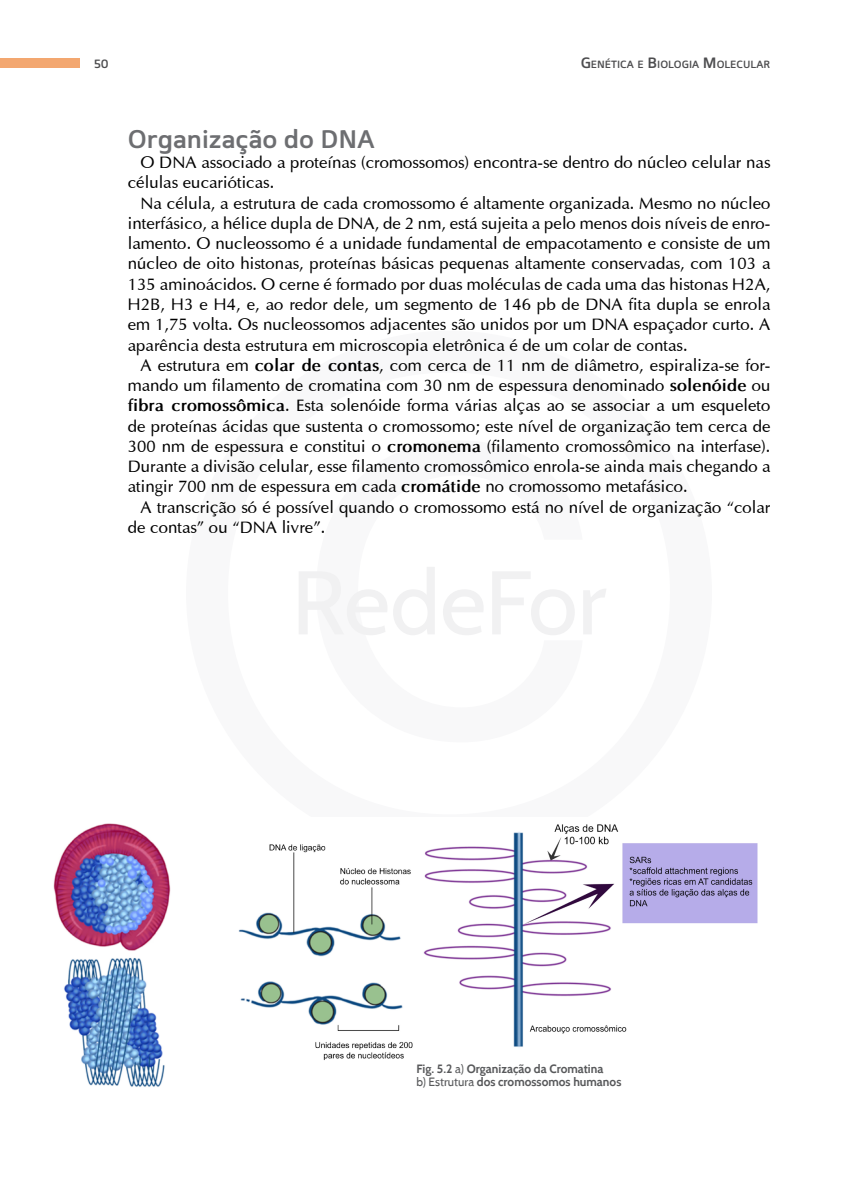
<style>
.page{position:relative;width:864px;height:1187px;background:#fff}
.page>*{position:absolute;margin:0;border:0;box-sizing:border-box;transform-origin:0 0}
.t1{font:600 25.5px "Mentone";color:#6d6e71}
.t2{font:16.8px/20.2px "Optima";color:#000}
.t3{font:700 12px/13.5px "Cabin";color:#58595b}
.t4{font:600 12px "Mentone";color:#4d4d4f}
.t5{font:600 10.5px "Mentone";color:#4d4d4f}
.s1{font-size:15px}
.s2{font-weight:700}
.s3{font-weight:400}
</style>
<div class="page">
<div style="left:0;top:59px;width:80px;height:9px;background:#f3a770"></div>
<img style="left:423px;top:824px;width:335px;height:224px">
<img style="left:53px;top:823px;width:360px;height:264px">
<p class="t4" style="left:94px;top:56px;width:16px">50</p>
<p class="t5" style="left:580px;top:58px;width:191px"><span class="s1">G</span>ENÉTICA E <span class="s1">B</span>IOLOGIA <span class="s1">M</span>OLECULAR</p>
<h1 class="t1" style="left:128px;top:123px;width:248px">Organização do DNA</h1>
<p class="t2" style="left:128px;top:152px;width:644px;text-indent:13px">O DNA associado a proteínas (cromossomos) encontra-se dentro do núcleo celular nas células eucarióticas.</p>
<p class="t2" style="left:128px;top:193px;width:644px;text-align:justify;text-indent:13px">Na célula, a estrutura de cada cromossomo é altamente organizada. Mesmo no núcleo interfásico, a hélice dupla de DNA, de 2 nm, está sujeita a pelo menos dois níveis de enro&shy;lamento. O nucleossomo é a unidade fundamental de empacotamento e consiste de um núcleo de oito histonas, proteínas básicas pequenas altamente conservadas, com 103 a 135 aminoácidos. O cerne é formado por duas moléculas de cada uma das histonas H2A, H2B, H3 e H4, e, ao redor dele, um segmento de 146 pb de DNA fita dupla se enrola em 1,75 volta. Os nucleossomos adjacentes são unidos por um DNA espaçador curto. A aparência desta estrutura em microscopia eletrônica é de um colar de contas.</p>
<p class="t2" style="left:128px;top:355px;width:644px;text-align:justify;text-indent:13px">A estrutura em <span class="s2">colar de contas</span>, com cerca de 11 nm de diâmetro, espiraliza-se for&shy;mando um filamento de cromatina com 30 nm de espessura denominado <span class="s2">solenóide</span> ou <span class="s2">fibra cromossômica</span>. Esta solenóide forma várias alças ao se associar a um esqueleto de proteínas ácidas que sustenta o cromossomo; este nível de organização tem cerca de 300 nm de espessura e constitui o <span class="s2">cromonema</span> (filamento cromossômico na interfase).<br>Durante a divisão celular, esse filamento cromossômico enrola-se ainda mais chegando a atingir 700 nm de espessura em cada <span class="s2">cromátide</span> no cromossomo metafásico.</p>
<p class="t2" style="left:128px;top:496px;width:644px;text-indent:13px">A transcrição só é possível quando o cromossomo está no nível de organização “colar de contas” ou “DNA livre”.</p>
<p class="t3" style="left:416px;top:1061px;width:206px">Fig. 5.2 <span class="s3">a)</span> Organização da Cromatina<br><span class="s3">b) Estrutura</span> dos cromossomos humanos</p>
</div>
